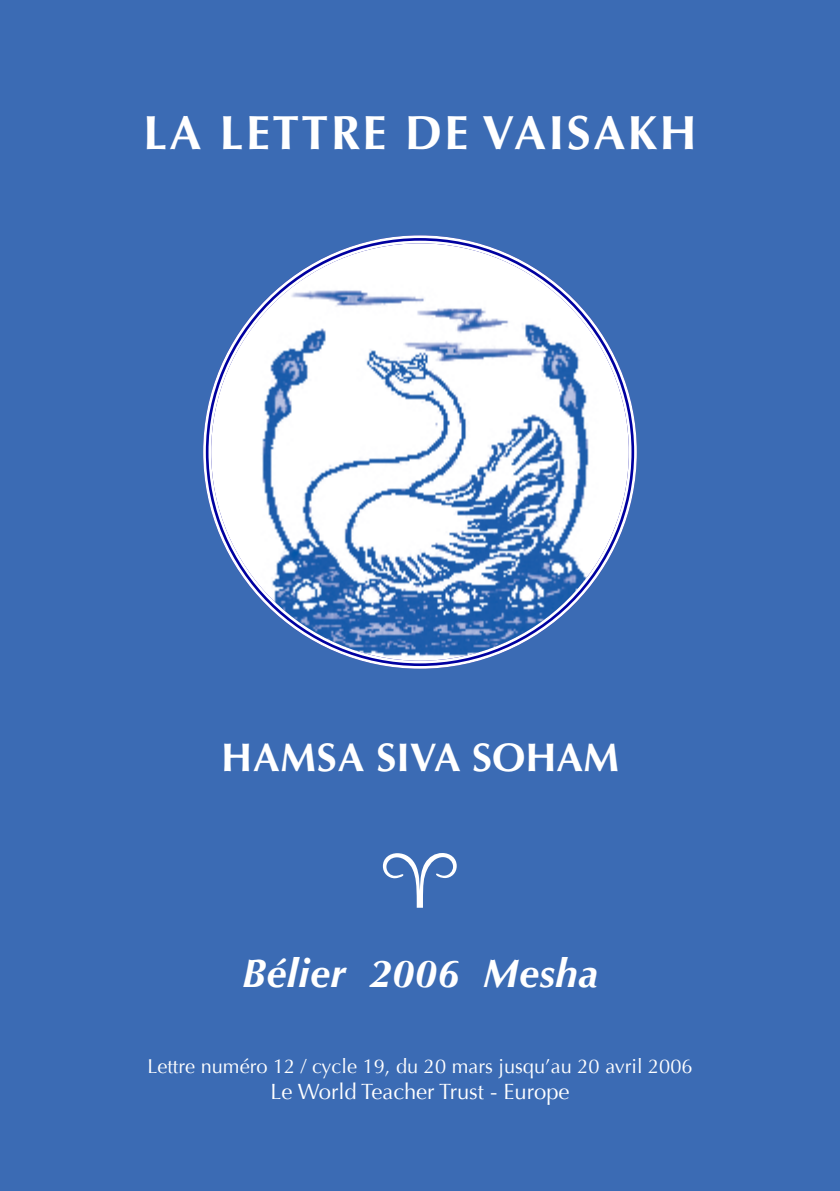
<style>
.page{position:relative;width:840px;height:1191px;background:#fff}
.page>*{position:absolute;margin:0;border:0;box-sizing:border-box;transform-origin:0 0}
.t1{font:96px "Astrology P01";color:#fff}
.t2{font:700 48px "Optima";letter-spacing:.05em;color:#fff}
.t3{font:italic 700 40px "Optima";letter-spacing:.01em;color:#fff}
.t4{font:700 40px "Optima";color:#fff}
.t5{font:22px "Optima";color:#fff}
.t6{font:20px "Optima";color:#fff}
</style>
<div class="page">
<div style="left:0;top:0;width:839px;height:1191px;background:#3b6bb4"></div>
<div style="left:207px;top:239px;width:425px;height:425px;background:#fff;border-radius:50%"></div>
<img style="left:245px;top:239px;width:386px;height:420px">
<h2 class="t2" style="left:143px;top:105px;width:555px">LA LETTRE DE VAISAKH</h2>
<h3 class="t4" style="left:221px;top:734px;width:399px">HAMSA SIVA SOHAM</h3>
<h1 class="t1" style="left:372px;top:826px;width:97px">~</h1>
<h3 class="t3" style="left:241px;top:949px;width:358px">Bélier 2006 Mesha</h3>
<p class="t6" style="left:147px;top:1054px;width:546px">Lettre numéro 12 / cycle 19, du 20 mars jusqu’au 20 avril 2006</p>
<p class="t5" style="left:270px;top:1079px;width:300px">Le World Teacher Trust - Europe</p>
</div>
